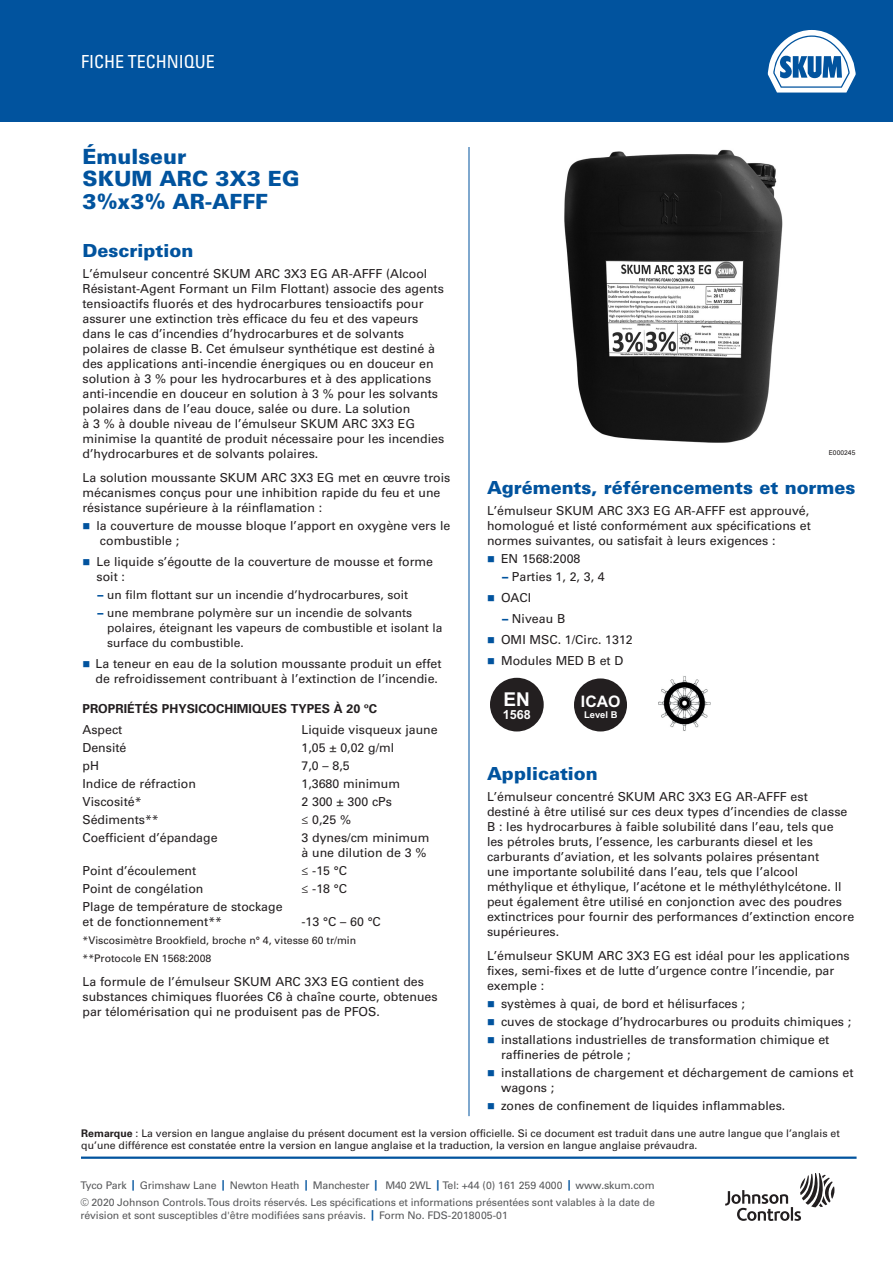
<style>
.page{position:relative;width:893px;height:1263px;background:#fff}
.page>*{position:absolute;margin:0;border:0;box-sizing:border-box;transform-origin:0 0}
._02_Data_Sheet_Heade{font:900 21px/22.5px "Univers LT Std";color:#01539e}
.t1{font:700 19.05px "Arial";color:#fff}
._03_12_pt_Blue_Heade{font:900 18px "Univers LT Std";letter-spacing:-.005em;color:#01539e}
._01_DATA_SHEET{font:condensed 18px "Univers LT Std";color:#fff}
.t2{font:700 15.9px "Arial";color:#fff}
.t3{font:700 12.6px "Arial";color:#fff}
._05_Text_1st_Graph{font:12.3px/15px "Univers LT Std";color:#231f20}
._08_Bullet_Text{font:12.3px/15px "Univers LT Std";color:#231f20}
._06_Text_8_25{font:12.3px/15px "Univers LT Std";color:#231f20}
._09_Tabbed_Copy{font:12.3px/15px "Univers LT Std";color:#231f20}
._07_Bullet_Text_1st{font:12.3px/15px "Univers LT Std";color:#231f20}
._04_Bold_Subhead{font:700 12.3px "Univers LT Std";color:#231f20}
._08_Bullet_Text-2{font:12px/15px "Univers LT Std";color:#231f20}
._16_Note_7_pt__type{font:10.5px/12px "Univers LT Std";color:#231f20}
._27_Tagline-Boilerpl{font:10.5px/13.2px "Univers LT Std";letter-spacing:-.01em;color:#57585a}
.t4{font:700 9.45px "Arial";color:#fff}
._15___of_Art_Drawing{font:6.75px "Univers LT Std";color:#231f20}
.s1{color:#01539e}
.s2{font-weight:900;color:#01539e}
.s3{font-weight:700}
.s4{font-weight:700;color:#01539e}
</style>
<div class="page">
<hr style="left:469px;top:147px;width:1px;height:969px;background:#01539e">
<hr style="left:81px;top:1156px;width:775px;height:3px;background:#01539e">
<svg style="left:725px;top:1173px;width:109px;height:48px"></svg>
<div style="left:0;top:0;width:893px;height:122px;background:#01539e"></div>
<svg style="left:768px;top:30px;width:88px;height:63px"></svg>
<img style="left:564px;top:149px;width:219px;height:294px">
<div style="left:490px;top:678px;width:54px;height:53px;background:#231f20;border-radius:50%"></div>
<div style="left:574px;top:678px;width:53px;height:53px;background:#231f20;border-radius:50%"></div>
<img style="left:658px;top:676px;width:53px;height:55px">
<p class="_01_DATA_SHEET" style="left:81px;top:50px;width:135px">FICHE TECHNIQUE</p>
<p class="_02_Data_Sheet_Heade" style="left:82px;top:145px;width:218px">Émulseur<br>SKUM ARC 3X3 EG<br>3%x3% AR-AFFF</p>
<p class="_03_12_pt_Blue_Heade" style="left:82px;top:239px;width:112px">Description</p>
<p class="_05_Text_1st_Graph" style="left:82px;top:266px;width:363px">L’émulseur concentré SKUM ARC 3X3 EG AR-AFFF (Alcool Résistant-Agent Formant un Film Flottant) associe des agents tensioactifs fluorés et des hydrocarbures tensioactifs pour assurer une extinction très efficace du feu et des vapeurs dans le cas d’incendies d’hydrocarbures et de solvants polaires de classe B. Cet émulseur synthétique est destiné à des applications anti-incendie énergiques ou en douceur en solution à 3 % pour les hydrocarbures et à des applications anti-incendie en douceur en solution à 3 % pour les solvants polaires dans de l’eau douce, salée ou dure. La solution<br>à 3 % à double niveau de l’émulseur SKUM ARC 3X3 EG minimise la quantité de produit nécessaire pour les incendies d’hydrocarbures et de solvants polaires.</p>
<p class="_06_Text_8_25" style="left:82px;top:470px;width:369px">La solution moussante SKUM ARC 3X3 EG met en œuvre trois mécanismes conçus pour une inhibition rapide du feu et une résistance supérieure à la réinflamation :</p>
<p class="_07_Bullet_Text_1st" style="left:100px;top:518px;width:352px;text-indent:-17px"><span class="s1">■</span> la couverture de mousse bloque l’apport en oxygène vers le combustible ;</p>
<p class="_08_Bullet_Text" style="left:97px;top:554px;width:338px;text-indent:-14px"><span class="s1">■</span> Le liquide s’égoutte de la couverture de mousse et forme soit :</p>
<p class="_08_Bullet_Text-2" style="left:98px;top:587px;width:312px"><span class="s2">–</span> un film flottant sur un incendie d’hydrocarbures, soit</p>
<p class="_08_Bullet_Text-2" style="left:107px;top:605px;width:337px;text-indent:-10px"><span class="s2">–</span> une membrane polymère sur un incendie de solvants polaires, éteignant les vapeurs de combustible et isolant la surface du combustible.</p>
<p class="_08_Bullet_Text" style="left:82px;top:656px;width:360px;text-align:right"><span class="s1">■</span> La teneur en eau de la solution moussante produit un effet de refroidissement contribuant à l’extinction de l’incendie.</p>
<p class="_04_Bold_Subhead" style="left:82px;top:701px;width:296px">PROPRIÉTÉS PHYSICOCHIMIQUES TYPES À 20 ºC</p>
<p class="_09_Tabbed_Copy" style="left:82px;top:722px;width:41px">Aspect</p>
<p class="_09_Tabbed_Copy" style="left:302px;top:722px;width:138px">Liquide visqueux jaune</p>
<p class="_09_Tabbed_Copy" style="left:82px;top:740px;width:46px">Densité</p>
<p class="_09_Tabbed_Copy" style="left:302px;top:740px;width:94px">1,05 ± 0,02 g/ml</p>
<p class="_09_Tabbed_Copy" style="left:82px;top:758px;width:18px">pH</p>
<p class="_09_Tabbed_Copy" style="left:302px;top:758px;width:50px">7,0 – 8,5</p>
<p class="_09_Tabbed_Copy" style="left:82px;top:776px;width:115px">Indice de réfraction</p>
<p class="_09_Tabbed_Copy" style="left:302px;top:776px;width:100px">1,3680 minimum</p>
<p class="_09_Tabbed_Copy" style="left:82px;top:794px;width:61px">Viscosité*</p>
<p class="_09_Tabbed_Copy" style="left:302px;top:794px;width:92px">2 300 ± 300 cPs</p>
<p class="_09_Tabbed_Copy" style="left:82px;top:812px;width:78px">Sédiments**</p>
<p class="_09_Tabbed_Copy" style="left:302px;top:812px;width:51px">≤ 0,25 %</p>
<p class="_09_Tabbed_Copy" style="left:82px;top:830px;width:137px">Coefficient d’épandage</p>
<p class="_09_Tabbed_Copy" style="left:302px;top:830px;width:129px">3 dynes/cm minimum à une dilution de 3 %</p>
<p class="_09_Tabbed_Copy" style="left:82px;top:863px;width:115px">Point d’écoulement</p>
<p class="_09_Tabbed_Copy" style="left:302px;top:863px;width:47px">≤ -15 °C</p>
<p class="_09_Tabbed_Copy" style="left:82px;top:881px;width:123px">Point de congélation</p>
<p class="_09_Tabbed_Copy" style="left:302px;top:881px;width:47px">≤ -18 °C</p>
<p class="_09_Tabbed_Copy" style="left:82px;top:899px;width:202px">Plage de température de stockage et de fonctionnement**</p>
<p class="_15___of_Art_Drawing" style="left:829px;top:449px;width:28px">E000245</p>
<p class="_03_12_pt_Blue_Heade" style="left:487px;top:477px;width:370px">Agréments, référencements et normes</p>
<p class="_05_Text_1st_Graph" style="left:487px;top:504px;width:325px">L’émulseur SKUM ARC 3X3 EG AR-AFFF est approuvé, homologué et listé conformément aux spécifications et normes suivantes, ou satisfait à leurs exigences :</p>
<p class="_07_Bullet_Text_1st" style="left:487px;top:552px;width:95px"><span class="s1">■</span> EN 1568:2008</p>
<p class="_07_Bullet_Text_1st" style="left:502px;top:570px;width:104px"><span class="s2">–</span> Parties 1, 2, 3, 4</p>
<p class="_08_Bullet_Text" style="left:487px;top:591px;width:46px"><span class="s1">■</span> OACI</p>
<p class="_08_Bullet_Text" style="left:502px;top:612px;width:65px"><span class="s2">–</span> Niveau B</p>
<p class="_08_Bullet_Text" style="left:487px;top:633px;width:147px"><span class="s1">■</span> OMI MSC. 1/Circ. 1312</p>
<p class="_08_Bullet_Text" style="left:487px;top:654px;width:138px"><span class="s1">■</span> Modules MED B et D</p>
<p class="t1" style="left:504px;top:686px;width:28px">EN</p>
<p class="t3" style="left:503px;top:707px;width:29px">1568</p>
<p class="t2" style="left:581px;top:690px;width:41px">ICAO</p>
<p class="t4" style="left:584px;top:708px;width:35px">Level B</p>
<p class="_03_12_pt_Blue_Heade" style="left:487px;top:762px;width:112px">Application</p>
<p class="_05_Text_1st_Graph" style="left:487px;top:789px;width:369px">L’émulseur concentré SKUM ARC 3X3 EG AR-AFFF est<br>destiné à être utilisé sur ces deux types d’incendies de classe B : les hydrocarbures à faible solubilité dans l’eau, tels que<br>les pétroles bruts, l’essence, les carburants diesel et les carburants d’aviation, et les solvants polaires présentant<br>une importante solubilité dans l’eau, tels que l’alcool méthylique et éthylique, l’acétone et le méthyléthylcétone. Il peut également être utilisé en conjonction avec des poudres extinctrices pour fournir des performances d’extinction encore supérieures.</p>
<p class="_06_Text_8_25" style="left:487px;top:948px;width:364px">L’émulseur SKUM ARC 3X3 EG est idéal pour les applications fixes, semi-fixes et de lutte d’urgence contre l’incendie, par exemple :</p>
<p class="_07_Bullet_Text_1st" style="left:487px;top:996px;width:259px"><span class="s1">■</span> systèmes à quai, de bord et hélisurfaces ;</p>
<p class="_08_Bullet_Text" style="left:487px;top:1014px;width:366px"><span class="s1">■</span> cuves de stockage d’hydrocarbures ou produits chimiques ;</p>
<p class="_08_Bullet_Text" style="left:501px;top:1032px;width:330px;text-indent:-14px"><span class="s1">■</span> installations industrielles de transformation chimique et raffineries de pétrole ;</p>
<p class="_08_Bullet_Text" style="left:501px;top:1065px;width:354px;text-indent:-14px"><span class="s1">■</span> installations de chargement et déchargement de camions et wagons ;</p>
<p class="_08_Bullet_Text" style="left:487px;top:1098px;width:300px"><span class="s1">■</span> zones de confinement de liquides inflammables.</p>
<p class="_16_Note_7_pt__type" style="left:81px;top:1127px;width:760px"><span class="s3">Remarque</span> : La version en langue anglaise du présent document est la version officielle. Si ce document est traduit dans une autre langue que l’anglais et qu’une différence est constatée entre la version en langue anglaise et la traduction, la version en langue anglaise prévaudra.</p>
<p class="_09_Tabbed_Copy" style="left:302px;top:914px;width:81px">-13 °C – 60 °C</p>
<p class="_16_Note_7_pt__type" style="left:82px;top:934px;width:275px">*Viscosimètre Brookfield, broche n° 4, vitesse 60 tr/min</p>
<p class="_16_Note_7_pt__type" style="left:82px;top:952px;width:130px">**Protocole EN 1568:2008</p>
<p class="_06_Text_8_25" style="left:82px;top:974px;width:357px">La formule de l’émulseur SKUM ARC 3X3 EG contient des substances chimiques fluorées C6 à chaîne courte, obtenues par télomérisation qui ne produisent pas de PFOS.</p>
<p class="_27_Tagline-Boilerpl" style="left:80px;top:1179px;width:576px">Tyco Park <span class="s4">|</span> Grimshaw Lane <span class="s4">|</span> Newton Heath <span class="s4">|</span> Manchester <span class="s4">|</span> M40 2WL <span class="s4">|</span> Tel: +44 (0) 161 259 4000 <span class="s4">|</span> www.skum.com</p>
<p class="_27_Tagline-Boilerpl" style="left:80px;top:1195px;width:576px">© 2020 Johnson Controls. Tous droits réservés. Les spécifications et informations présentées sont valables à la date de révision et sont susceptibles d'être modifiées sans préavis. <span class="s4">|</span> Form No. FDS-2018005-01</p>
</div>
